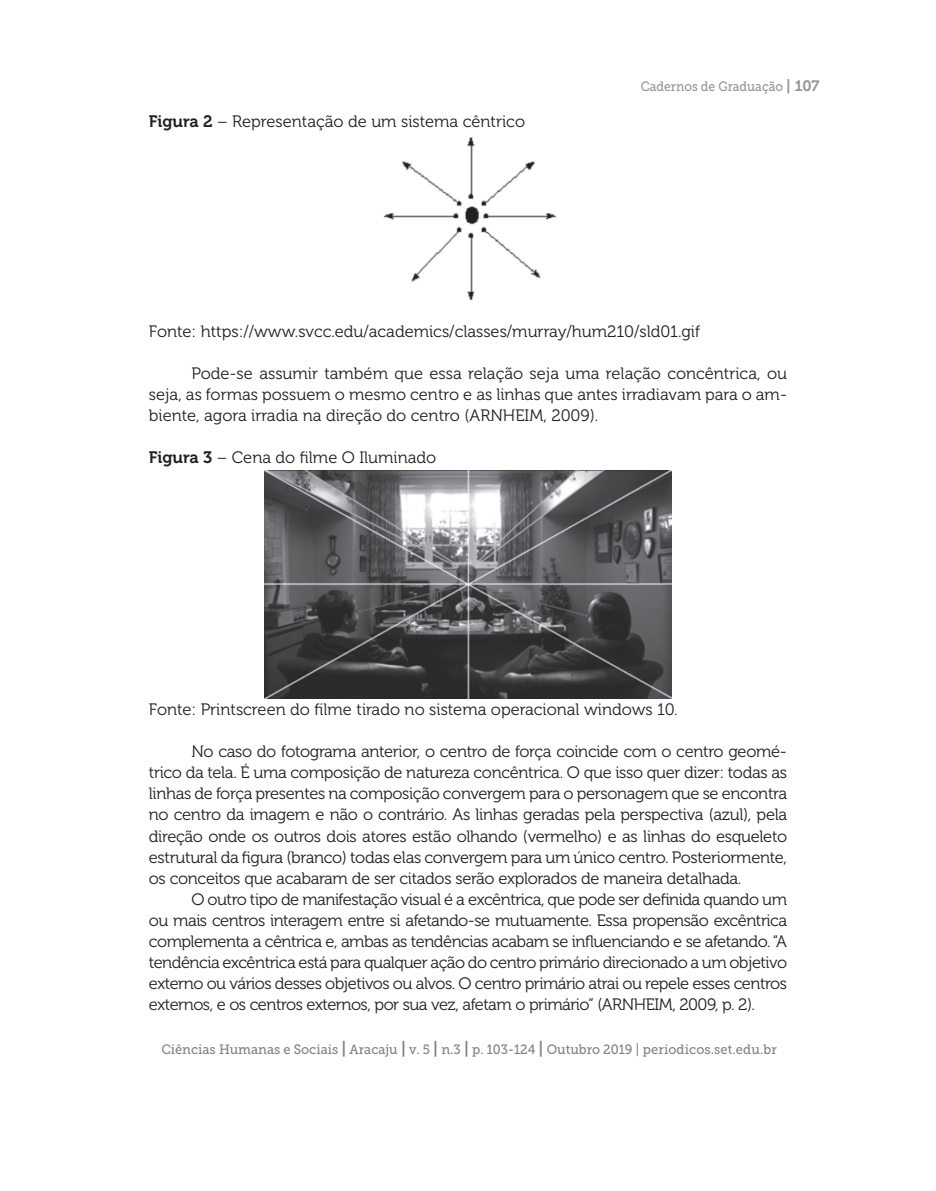
<style>
.page{position:relative;width:936px;height:1191px;background:#fff}
.page>*{position:absolute;margin:0;border:0;box-sizing:border-box;transform-origin:0 0}
.t1{font:16.5px/21px "Museo 300";color:#231f20;text-align:justify}
.t2{font:13.5px "Museo Slab 500";color:#808285;scale:.95 1}
.t3{font:13.5px "Museo Slab 500";color:#939598;scale:.9 1}
.s1{font-family:"Museo 700"}
.s2{font-family:"Museo 700";font-size:15px}
.s3{font-family:"Museo 700";font-size:16.5px}
</style>
<div class="page">
<img style="left:383px;top:137px;width:173px;height:164px">
<img style="left:264px;top:470px;width:407px;height:228px">
<p class="t1" style="left:149px;top:111px;width:377px"><span class="s1">Figura 2</span> – Representação de um sistema cêntrico</p>
<p class="t3" style="left:640px;top:79px;width:200px">Cadernos de Graduação <span class="s2">| 107</span></p>
<p class="t1" style="left:149px;top:321px;width:552px">Fonte: https://www.svcc.edu/academics/classes/murray/hum210/sld01.gif</p>
<p class="t1" style="left:149px;top:363px;width:639px;text-indent:43px">Pode-se assumir também que essa relação seja uma relação concêntrica, ou seja, as formas possuem o mesmo centro e as linhas que antes irradiavam para o am&shy;biente, agora irradia na direção do centro (ARNHEIM, 2009).</p>
<p class="t1" style="left:149px;top:447px;width:289px"><span class="s1">Figura 3</span> – Cena do filme O Iluminado</p>
<p class="t1" style="left:149px;top:699px;width:530px">Fonte: Printscreen do filme tirado no sistema operacional windows 10.</p>
<p class="t1" style="left:149px;top:741px;width:639px;text-indent:43px">No caso do fotograma anterior, o centro de força coincide com o centro geomé&shy;trico da tela. É uma composição de natureza concêntrica. O que isso quer dizer: todas as linhas de força presentes na composição convergem para o personagem que se encontra no centro da imagem e não o contrário. As linhas geradas pela perspectiva (azul), pela direção onde os outros dois atores estão olhando (vermelho) e as linhas do esqueleto estrutural da figura (branco) todas elas convergem para um único centro. Posteriormente, os conceitos que acabaram de ser citados serão explorados de maneira detalhada.</p>
<p class="t1" style="left:149px;top:888px;width:639px;text-indent:43px">O outro tipo de manifestação visual é a excêntrica, que pode ser definida quando um ou mais centros interagem entre si afetando-se mutuamente. Essa propensão excêntrica complementa a cêntrica e, ambas as tendências acabam se influenciando e se afetando. “A tendência excêntrica está para qualquer ação do centro primário direcionado a um objetivo externo ou vários desses objetivos ou alvos. O centro primário atrai ou repele esses centros externos, e os centros externos, por sua vez, afetam o primário” (ARNHEIM, 2009, p. 2).</p>
<p class="t2" style="left:161px;top:1041px;width:649px">Ciências Humanas e Sociais <span class="s3">|</span> Aracaju <span class="s3">|</span> v. 5 <span class="s3">|</span> n.3 <span class="s3">|</span> p. 103-124 <span class="s3">|</span> Outubro 2019 | periodicos.set.edu.br</p>
</div>
